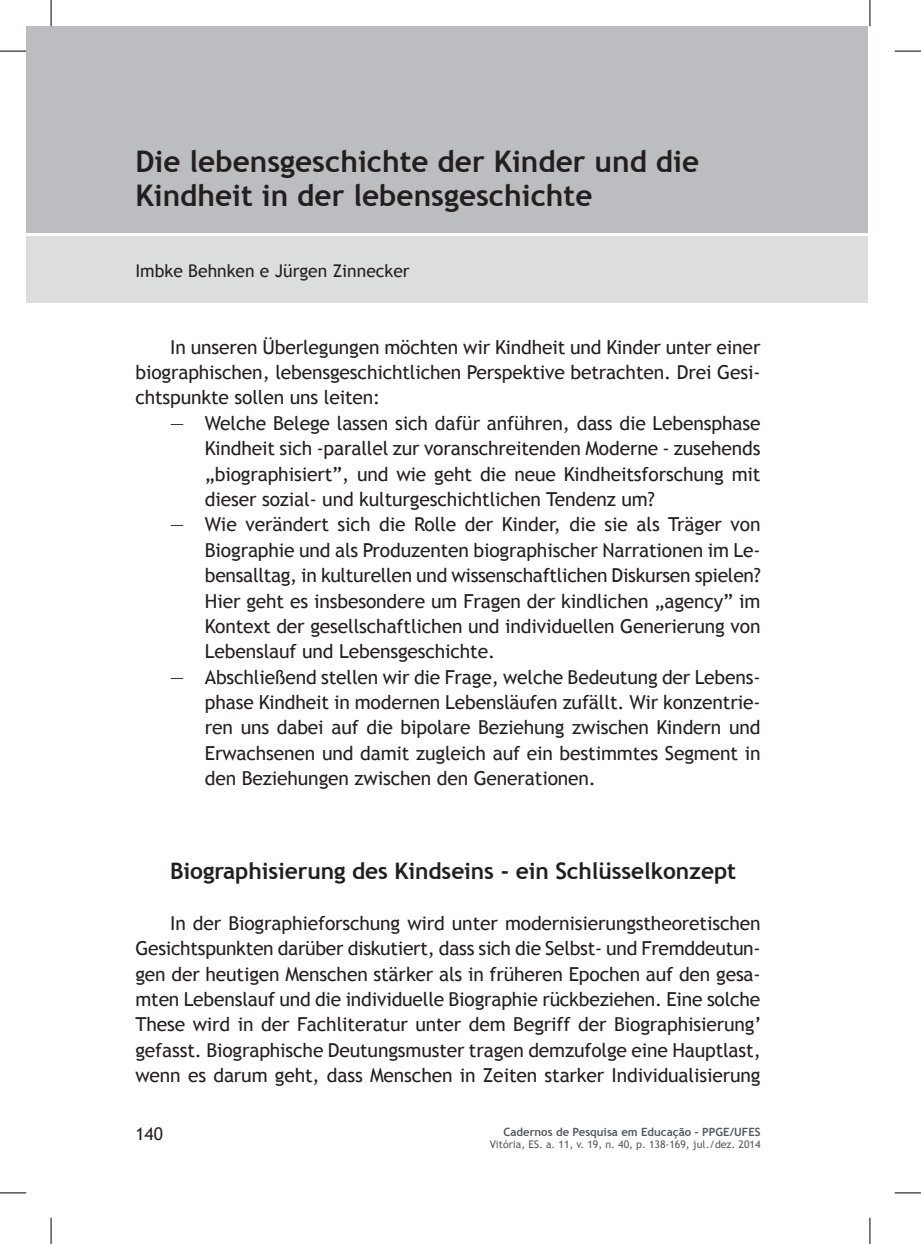
<style>
.page{position:relative;width:921px;height:1244px;background:#fff}
.page>*{position:absolute;margin:0;border:0;box-sizing:border-box;transform-origin:0 0}
.t1{font:700 29.75px/33.2px "Trebuchet MS";color:#231f20}
.t2{font:700 22.75px "Trebuchet MS";letter-spacing:-.005em;color:#231f20}
.t3{font:19.25px/25.4px "Trebuchet MS";letter-spacing:-.01em;color:#231f20;text-align:justify}
.t4{font:17.5px "Trebuchet MS";color:#231f20}
.t5{font:700 11.38px "Trebuchet MS";color:#57585a}
.t6{font:10.5px "Trebuchet MS";color:#57585a}
</style>
<div class="page">
<div style="left:26px;top:26px;width:842px;height:207px;background:#bcbdc0"></div>
<div style="left:26px;top:236px;width:842px;height:67px;background:#dcdddf"></div>
<svg style="left:0;top:51px;width:26px;height:1px"></svg>
<svg style="left:894px;top:51px;width:27px;height:1px"></svg>
<svg style="left:0;top:1192px;width:26px;height:1px"></svg>
<svg style="left:894px;top:1192px;width:27px;height:1px"></svg>
<svg style="left:51px;top:0;width:1px;height:26px"></svg>
<svg style="left:51px;top:1217px;width:1px;height:26px"></svg>
<svg style="left:869px;top:0;width:1px;height:26px"></svg>
<svg style="left:869px;top:1217px;width:1px;height:26px"></svg>
<h1 class="t1" style="left:135px;top:145px;width:565px">Die lebensgeschichte der Kinder und die<br>Kindheit in der lebensgeschichte</h1>
<p class="t4" style="left:135px;top:261px;width:276px">Imbke Behnken e Jürgen Zinnecker</p>
<p class="t3" style="left:135px;top:334px;width:626px;text-indent:35px">In unseren Überlegungen möchten wir Kindheit und Kinder unter einer biographischen, lebensgeschichtlichen Perspektive betrachten. Drei Gesi&shy;chtspunkte sollen uns leiten:</p>
<p class="t3" style="left:205px;top:410px;width:557px;text-indent:-35px">— Welche Belege lassen sich dafür anführen, dass die Lebensphase Kindheit sich -parallel zur voranschreitenden Moderne - zusehends „biographisiert”, und wie geht die neue Kindheitsforschung mit dieser sozial- und kulturgeschichtlichen Tendenz um?</p>
<p class="t3" style="left:205px;top:512px;width:557px;text-indent:-35px">— Wie verändert sich die Rolle der Kinder, die sie als Träger von Biographie und als Produzenten biographischer Narrationen im Le&shy;bensalltag, in kulturellen und wissenschaftlichen Diskursen spielen?<br>Hier geht es insbesondere um Fragen der kindlichen „agency” im Kontext der gesellschaftlichen und individuellen Generierung von Lebenslauf und Lebensgeschichte.</p>
<p class="t3" style="left:205px;top:664px;width:557px;text-indent:-35px">— Abschließend stellen wir die Frage, welche Bedeutung der Lebens&shy;phase Kindheit in modernen Lebensläufen zufällt. Wir konzentrie&shy;ren uns dabei auf die bipolare Beziehung zwischen Kindern und Erwachsenen und damit zugleich auf ein bestimmtes Segment in den Beziehungen zwischen den Generationen.</p>
<p class="t2" style="left:170px;top:856px;width:567px">Biographisierung des Kindseins - ein Schlüsselkonzept</p>
<p class="t3" style="left:135px;top:910px;width:627px;text-indent:35px">In der Biographieforschung wird unter modernisierungstheoretischen Gesichtspunkten darüber diskutiert, dass sich die Selbst- und Fremddeutun&shy;gen der heutigen Menschen stärker als in früheren Epochen auf den gesa&shy;mten Lebenslauf und die individuelle Biographie rückbeziehen. Eine solche These wird in der Fachliteratur unter dem Begriff der Biographisierung’ gefasst. Biographische Deutungsmuster tragen demzufolge eine Hauptlast, wenn es darum geht, dass Menschen in Zeiten starker Individualisierung</p>
<p class="t4" style="left:135px;top:1123px;width:29px">140</p>
<p class="t5" style="left:503px;top:1124px;width:259px">Cadernos de Pesquisa em Educação - PPGE/UFES</p>
<p class="t6" style="left:490px;top:1137px;width:272px">Vitória, ES. a. 11, v. 19, n. 40, p. 138-169, jul./dez. 2014</p>
</div>
